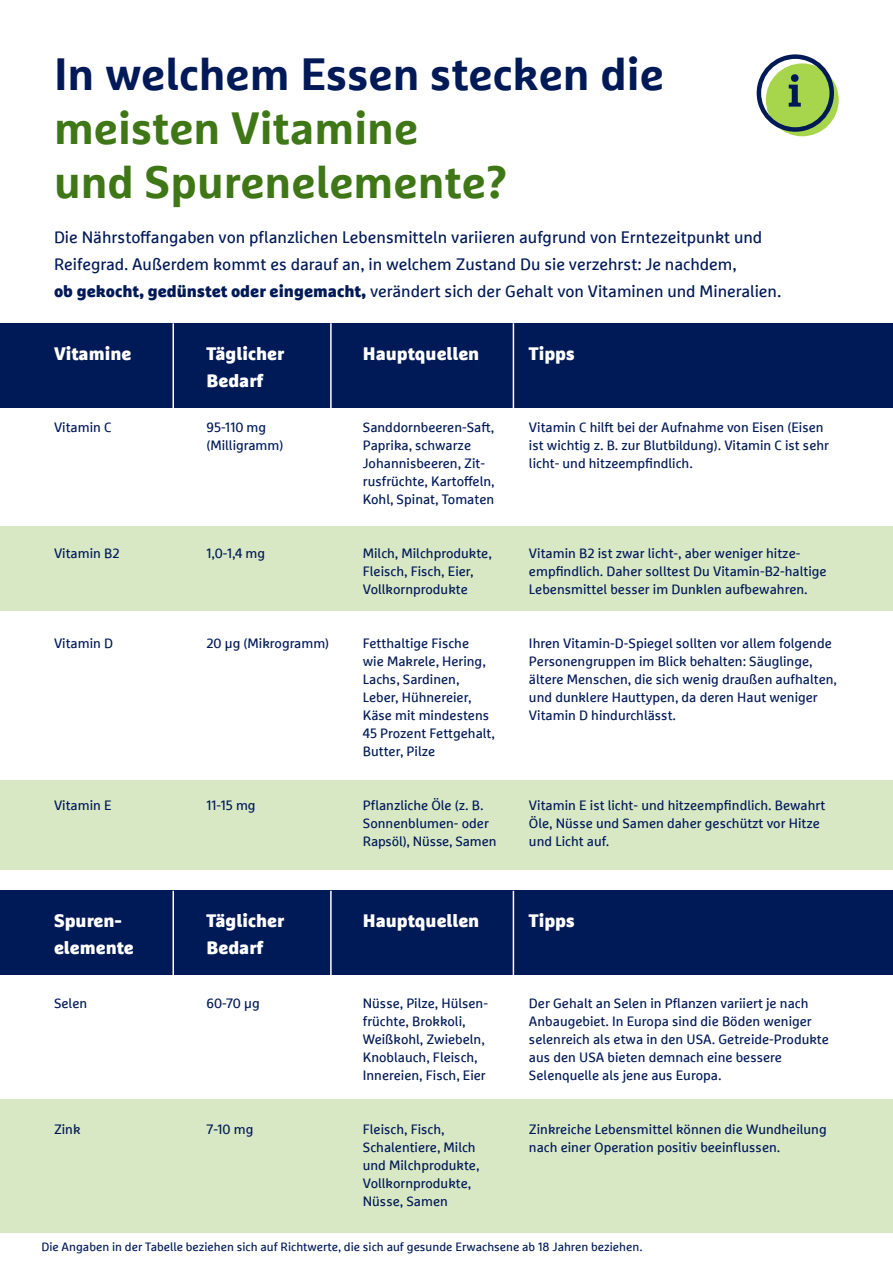
<style>
.page{position:relative;width:893px;height:1263px;background:#fff}
.page>*{position:absolute;margin:0;border:0;box-sizing:border-box;transform-origin:0 0}
.t1{font:700 45px/54px "Marselisfor Ru V";color:#3f7717}
.t2{font:700 45px "Marselisfor Ru V";color:#001957}
.t3{font:900 18px/27px "Marselisfor Ru V";color:#fff}
.t4{font:16.5px/27px "Marselisfor Ru V";color:#001957}
.t5{font:13.5px/18px "Marselisfor Ru V";color:#001957}
.t6{font:12px "Marselisfor Ru V";color:#001957}
.s1{font-weight:900}
</style>
<div class="page">
<div style="left:0;top:323px;width:893px;height:85px;background:#001957"></div>
<hr style="left:172px;top:323px;width:2px;height:102px;background:#fff">
<hr style="left:330px;top:323px;width:2px;height:102px;background:#fff">
<hr style="left:513px;top:323px;width:1px;height:102px;background:#fff">
<div style="left:0;top:891px;width:893px;height:84px;background:#001957"></div>
<hr style="left:172px;top:891px;width:2px;height:101px;background:#fff">
<hr style="left:330px;top:891px;width:2px;height:101px;background:#fff">
<hr style="left:513px;top:891px;width:1px;height:101px;background:#fff">
<div style="left:0;top:527px;width:893px;height:84px;background:#d8e8c5"></div>
<div style="left:0;top:781px;width:893px;height:89px;background:#d8e8c5"></div>
<div style="left:0;top:1099px;width:893px;height:133px;background:#d8e8c5"></div>
<div style="left:766px;top:63px;width:73px;height:73px;background:#a7d54c;border-radius:50%"></div>
<svg style="left:757px;top:54px;width:77px;height:78px"></svg>
<h1 class="t2" style="left:54px;top:46px;width:611px">In welchem Essen stecken die</h1>
<h1 class="t1" style="left:54px;top:100px;width:455px">meisten Vitamine und Spurenelemente?</h1>
<p class="t4" style="left:54px;top:223px;width:729px">Die Nährstoffangaben von pflanzlichen Lebensmitteln variieren aufgrund von Erntezeitpunkt und<br>Reifegrad. Außerdem kommt es darauf an, in welchem Zustand Du sie verzehrst: Je nachdem,<br><span class="s1">ob gekocht, gedünstet oder eingemacht,</span> verändert sich der Gehalt von Vitaminen und Mineralien.</p>
<h2 class="t3" style="left:54px;top:340px;width:79px">Vitamine</h2>
<h2 class="t3" style="left:206px;top:340px;width:79px">Täglicher<br>Bedarf</h2>
<h2 class="t3" style="left:363px;top:340px;width:118px">Hauptquellen</h2>
<h2 class="t3" style="left:529px;top:340px;width:47px">Tipps</h2>
<p class="t5" style="left:54px;top:418px;width:59px">Vitamin C</p>
<p class="t5" style="left:206px;top:418px;width:78px">95-110 mg (Milligramm)</p>
<p class="t5" style="left:363px;top:418px;width:133px">Sanddornbeeren-Saft,<br>Paprika, schwarze<br>Johannisbeeren, Zit&shy;rusfrüchte, Kartoffeln,<br>Kohl, Spinat, Tomaten</p>
<p class="t5" style="left:529px;top:418px;width:302px">Vitamin C hilft bei der Aufnahme von Eisen (Eisen ist wichtig z. B. zur Blutbildung). Vitamin C ist sehr licht- und hitzeempfindlich.</p>
<p class="t5" style="left:54px;top:544px;width:67px">Vitamin B2</p>
<p class="t5" style="left:206px;top:544px;width:60px">1,0-1,4 mg</p>
<p class="t5" style="left:363px;top:544px;width:130px">Milch, Milchprodukte,<br>Fleisch, Fisch, Eier,<br>Vollkornprodukte</p>
<p class="t5" style="left:529px;top:544px;width:299px">Vitamin B2 ist zwar licht-, aber weniger hitze&shy;empfindlich. Daher solltest Du Vitamin-B2-haltige<br>Lebensmittel besser im Dunklen aufbewahren.</p>
<p class="t5" style="left:54px;top:634px;width:61px">Vitamin D</p>
<p class="t5" style="left:206px;top:634px;width:124px">20 μg (Mikrogramm)</p>
<p class="t5" style="left:363px;top:634px;width:134px">Fetthaltige Fische<br>wie Makrele, Hering,<br>Lachs, Sardinen,<br>Leber, Hühnereier,<br>Käse mit mindestens<br>45 Prozent Fettgehalt,<br>Butter, Pilze</p>
<p class="t5" style="left:529px;top:634px;width:309px">Ihren Vitamin-D-Spiegel sollten vor allem folgende Personengruppen im Blick behalten: Säuglinge, ältere Menschen, die sich wenig draußen aufhalten, und dunklere Hauttypen, da deren Haut weniger Vitamin D hindurchlässt.</p>
<p class="t5" style="left:54px;top:796px;width:59px">Vitamin E</p>
<p class="t5" style="left:206px;top:796px;width:51px">11-15 mg</p>
<p class="t5" style="left:363px;top:796px;width:135px">Pflanzliche Öle (z. B.<br>Sonnenblumen- oder<br>Rapsöl), Nüsse, Samen</p>
<p class="t5" style="left:529px;top:796px;width:298px">Vitamin E ist licht- und hitzeempfindlich. Bewahrt<br>Öle, Nüsse und Samen daher geschützt vor Hitze und Licht auf.</p>
<h2 class="t3" style="left:54px;top:907px;width:81px">Spuren&shy;elemente</h2>
<h2 class="t3" style="left:206px;top:907px;width:79px">Täglicher<br>Bedarf</h2>
<h2 class="t3" style="left:363px;top:907px;width:118px">Hauptquellen</h2>
<h2 class="t3" style="left:529px;top:907px;width:47px">Tipps</h2>
<p class="t5" style="left:54px;top:994px;width:35px">Selen</p>
<p class="t5" style="left:206px;top:994px;width:55px">60-70 μg</p>
<p class="t5" style="left:363px;top:994px;width:127px">Nüsse, Pilze, Hülsen&shy;früchte, Brokkoli,<br>Weißkohl, Zwiebeln,<br>Knoblauch, Fleisch,<br>Innereien, Fisch, Eier</p>
<p class="t5" style="left:529px;top:994px;width:301px">Der Gehalt an Selen in Pflanzen variiert je nach Anbaugebiet. In Europa sind die Böden weniger selenreich als etwa in den USA. Getreide-Produkte aus den USA bieten demnach eine bessere Selenquelle als jene aus Europa.</p>
<p class="t5" style="left:54px;top:1120px;width:28px">Zink</p>
<p class="t5" style="left:206px;top:1120px;width:49px">7-10 mg</p>
<p class="t5" style="left:363px;top:1120px;width:118px">Fleisch, Fisch,<br>Schalentiere, Milch und Milchprodukte,<br>Vollkornprodukte,<br>Nüsse, Samen</p>
<p class="t5" style="left:529px;top:1120px;width:299px">Zinkreiche Lebensmittel können die Wundheilung nach einer Operation positiv beeinflussen.</p>
<p class="t6" style="left:41px;top:1240px;width:602px">Die Angaben in der Tabelle beziehen sich auf Richtwerte, die sich auf gesunde Erwachsene ab 18 Jahren beziehen.</p>
</div>
